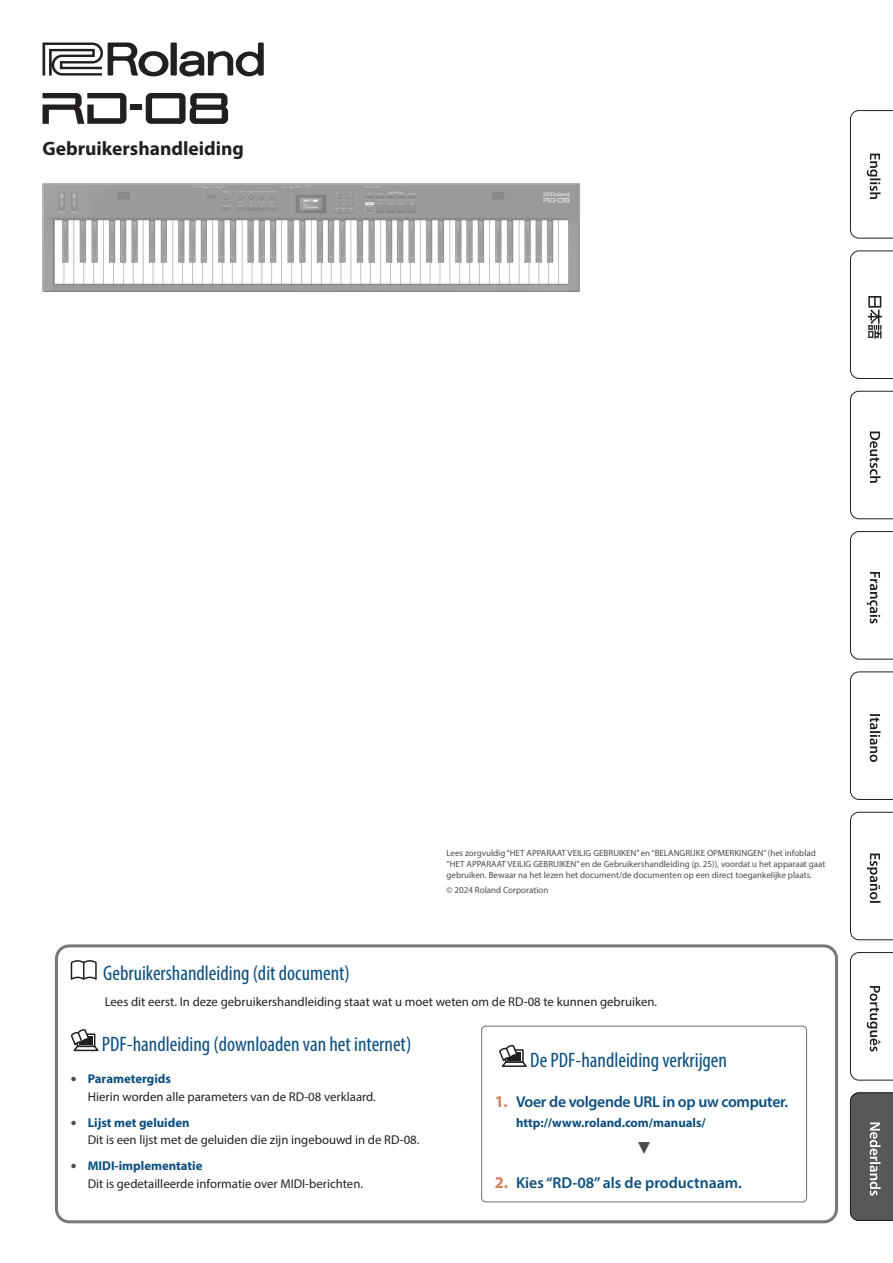
<style>
.page{position:relative;width:893px;height:1263px;background:#fff}
.page>*{position:absolute;margin:0;border:0;box-sizing:border-box;transform-origin:0 0}
.t1{font:condensed 21px "Myriad Pro";color:#0a4e7f}
.t2{font:21px "Roland Owners Manual 01 rev 2";color:#4b4c4d}
.t3{font:700 19.5px "Myriad Pro";color:#231f20}
.t4{font:600 15.75px "Myriad Pro";letter-spacing:-.02em;color:#0a4e7f}
.t5{font:600 15.75px "Myriad Pro";color:#0a4e7f}
.t6{font:12.75px/17.4px "Myriad Pro";color:#231f20}
.t7{font:700 12.75px "Myriad Pro";color:#0a4e7f}
.t8{font:9px/10.8px "Myriad Pro";color:#4b4c4d}
.s1{font-family:"Roland Owners Manual 01 rev 2";color:#4b4c4d}
.s2{font-weight:700;color:#0a4e7f}
.s3{font-weight:700;font-size:16.5px;color:#d3805c}
</style>
<div class="page">
<svg style="left:70px;top:960px;width:27px;height:20px"></svg>
<svg style="left:70px;top:1029px;width:29px;height:23px"></svg>
<div style="left:55px;top:944px;width:783px;height:279px;border:3px solid #76787b;border-radius:13px"></div>
<svg style="left:499px;top:1044px;width:28px;height:23px"></svg>
<div style="left:481px;top:1026px;width:326px;height:176px;border:1px solid #6c6d70;border-radius:4px"></div>
<svg style="left:43px;top:43px;width:221px;height:34px"></svg>
<img style="left:43px;top:184px;width:537px;height:108px">
<svg style="left:43px;top:93px;width:83px;height:31px"></svg>
<div style="left:130px;top:105px;width:12px;height:5px;background:#231f20"></div>
<svg style="left:146px;top:93px;width:82px;height:31px"></svg>
<svg style="left:850px;top:110px;width:43px;height:128px"></svg>
<svg style="left:850px;top:250px;width:43px;height:129px"></svg>
<svg style="left:850px;top:391px;width:43px;height:128px"></svg>
<svg style="left:850px;top:531px;width:43px;height:128px"></svg>
<svg style="left:850px;top:671px;width:43px;height:129px"></svg>
<svg style="left:850px;top:812px;width:43px;height:128px"></svg>
<svg style="left:850px;top:952px;width:43px;height:128px"></svg>
<svg style="left:850px;top:1092px;width:43px;height:129px;background:#5f6062"></svg>
<h2 class="t3" style="left:43px;top:135px;width:203px">Gebruikershandleiding</h2>
<p class="t8" style="left:446px;top:847px;width:381px">Lees zorgvuldig “HET APPARAAT VEILIG GEBRUIKEN” en “BELANGRIJKE OPMERKINGEN” (het infoblad “HET APPARAAT VEILIG GEBRUIKEN” en de Gebruikershandleiding (p. 25)), voordat u het apparaat gaat gebruiken. Bewaar na het lezen het document/de documenten op een direct toegankelijke plaats.</p>
<p class="t8" style="left:446px;top:884px;width:103px">© 2024 Roland Corporation</p>
<h1 class="t1" style="left:103px;top:960px;width:248px">Gebruikershandleiding (dit document)</h1>
<p class="t6" style="left:105px;top:993px;width:554px">Lees dit eerst. In deze gebruikershandleiding staat wat u moet weten om de RD-08 te kunnen gebruiken.</p>
<h1 class="t1" style="left:102px;top:1031px;width:311px">PDF-handleiding (downloaden van het internet)</h1>
<p class="t6" style="left:88px;top:1070px;width:290px;text-indent:-17px"><span class="s1">¹</span> <span class="s2">Parametergids<br></span>Hierin worden alle parameters van de RD-08 verklaard.</p>
<p class="t6" style="left:88px;top:1114px;width:333px;text-indent:-17px"><span class="s1">¹</span> <span class="s2">Lijst met geluiden<br></span>Dit is een lijst met de geluiden die zijn ingebouwd in de RD-08.</p>
<p class="t6" style="left:88px;top:1157px;width:277px;text-indent:-17px"><span class="s1">¹</span> <span class="s2">MIDI-implementatie<br></span>Dit is gedetailleerde informatie over MIDI-berichten.</p>
<h1 class="t1" style="left:530px;top:1047px;width:198px">De PDF-handleiding verkrijgen</h1>
<p class="t4" style="left:495px;top:1092px;width:295px"><span class="s3">1.</span> Voer de volgende URL in op uw computer.</p>
<p class="t7" style="left:516px;top:1114px;width:191px">http://www.roland.com/manuals/</p>
<h1 class="t2" style="left:637px;top:1136px;width:16px">á</h1>
<p class="t5" style="left:495px;top:1172px;width:248px"><span class="s3">2.</span> Kies “RD-08” als de productnaam.</p>
</div>
